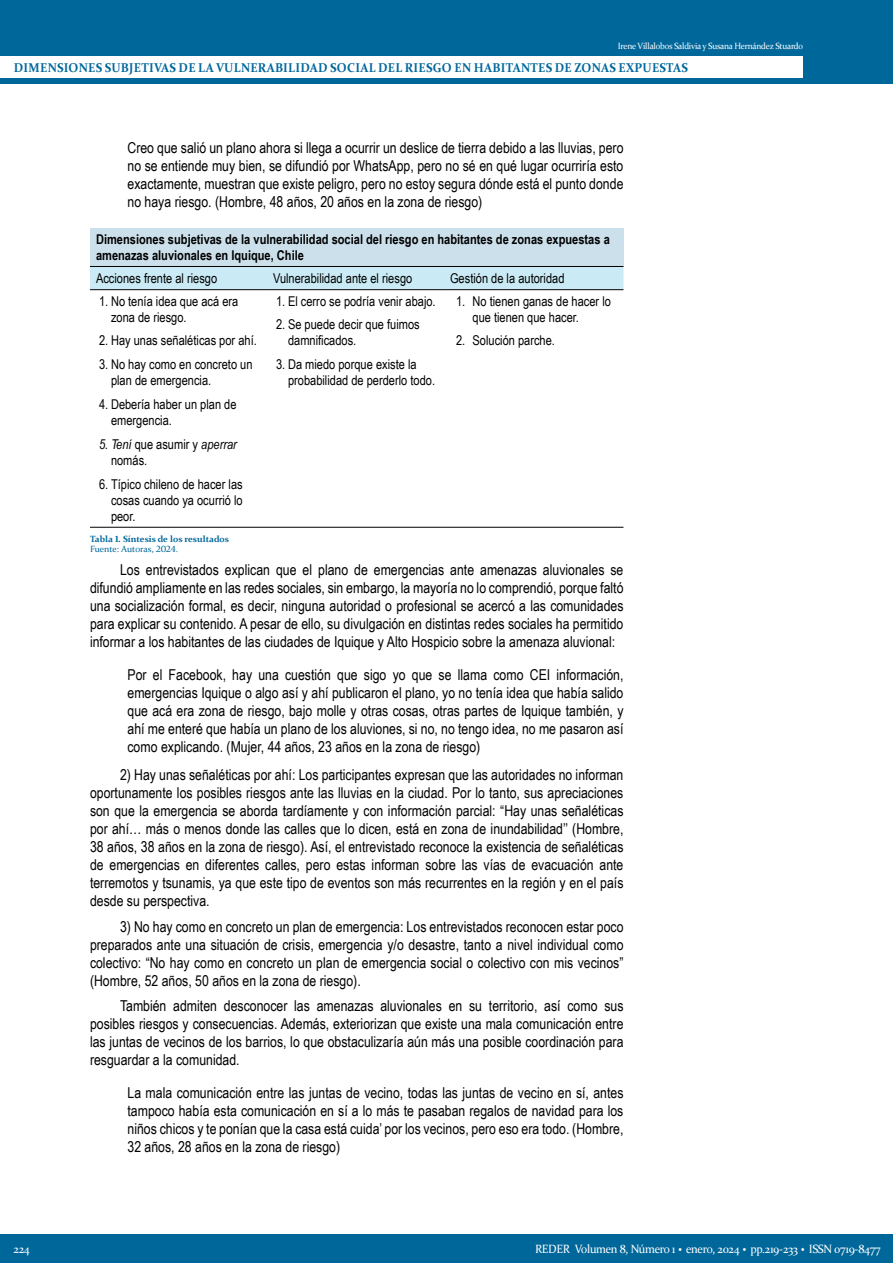
<style>
.page{position:relative;width:893px;height:1263px;background:#fff}
.page>*{position:absolute;margin:0;border:0;box-sizing:border-box;transform-origin:0 0}
.t1{font:15px/18px "Arial Narrow";color:#000;text-align:justify}
.t2{font:13.5px/16.2px "Arial Narrow";color:#000}
.t3{font:700 13.5px/16.2px "Arial Narrow";color:#000}
.t4{font:700 12.75px "Constantia";letter-spacing:.02em;color:#00679b;scale:.95 1}
.t5{font:12px "Constantia";letter-spacing:-.025em;color:#fff;scale:.95 1}
.t6{font:9px "Constantia";letter-spacing:-.025em;color:#fff;scale:.95 1}
.t7{font:700 9px "Constantia";color:#00679b}
.t8{font:9px "Constantia";color:#00679b}
.s1{font-style:italic}
.s2{font-weight:700;font-size:18px}
</style>
<div class="page">
<div style="left:90px;top:228px;width:533px;height:38px;background:#cce0eb"></div>
<div style="left:90px;top:267px;width:533px;height:22px;background:#caebf5"></div>
<hr style="left:90px;top:266px;width:177px;height:1px;background:#000">
<hr style="left:267px;top:266px;width:177px;height:1px;background:#000">
<hr style="left:444px;top:266px;width:179px;height:1px;background:#000">
<hr style="left:90px;top:289px;width:177px;height:1px;background:#000">
<hr style="left:267px;top:289px;width:177px;height:1px;background:#000">
<hr style="left:444px;top:289px;width:179px;height:1px;background:#000">
<hr style="left:90px;top:527px;width:177px;height:1px;background:#000">
<hr style="left:267px;top:527px;width:177px;height:1px;background:#000">
<hr style="left:444px;top:527px;width:179px;height:1px;background:#000">
<div style="left:0;top:0;width:893px;height:84px;background:#00679b"></div>
<div style="left:0;top:56px;width:803px;height:22px;background:#fff"></div>
<div style="left:0;top:1234px;width:893px;height:29px;background:#00679b"></div>
<p class="t6" style="left:618px;top:40px;width:197px">Irene Villalobos Saldivia y Susana Hernández Stuardo</p>
<p class="t4" style="left:14px;top:59px;width:711px">DIMENSIONES SUBJETIVAS DE LA VULNERABILIDAD SOCIAL DEL RIESGO EN HABITANTES DE ZONAS EXPUESTAS</p>
<p class="t1" style="left:128px;top:139px;width:498px">Creo que salió un plano ahora si llega a ocurrir un deslice de tierra debido a las lluvias, pero no se entiende muy bien, se difundió por WhatsApp, pero no sé en qué lugar ocurriría esto exactamente, muestran que existe peligro, pero no estoy segura dónde está el punto donde no haya riesgo. (Hombre, 48 años, 20 años en la zona de riesgo)</p>
<p class="t3" style="left:96px;top:231px;width:515px">Dimensiones subjetivas de la vulnerabilidad social del riesgo en habitantes de zonas expuestas a amenazas aluvionales en Iquique, Chile</p>
<p class="t2" style="left:96px;top:270px;width:123px">Acciones frente al riesgo</p>
<p class="t2" style="left:273px;top:270px;width:141px">Vulnerabilidad ante el riesgo</p>
<p class="t2" style="left:450px;top:270px;width:116px">Gestión de la autoridad</p>
<p class="t2" style="left:111px;top:292px;width:129px;text-indent:-12px">1. No tenía idea que acá era zona de riesgo.</p>
<p class="t2" style="left:99px;top:332px;width:159px">2. Hay unas señaléticas por ahí.</p>
<p class="t2" style="left:111px;top:356px;width:143px;text-indent:-12px">3. No hay como en concreto un plan de emergencia.</p>
<p class="t2" style="left:111px;top:396px;width:127px;text-indent:-12px">4. Debería haber un plan de emergencia.</p>
<p class="t2" style="left:111px;top:436px;width:127px;text-indent:-12px"><span class="s1">5. Tení</span> que asumir y <span class="s1">aperrar </span>nomás.</p>
<p class="t2" style="left:111px;top:475px;width:133px;text-align:justify;text-indent:-12px">6. Típico chileno de hacer las cosas cuando ya ocurrió lo peor.</p>
<p class="t2" style="left:276px;top:292px;width:161px">1. El cerro se podría venir abajo.</p>
<p class="t2" style="left:288px;top:316px;width:133px;text-indent:-12px">2. Se puede decir que fuimos damnificados.</p>
<p class="t2" style="left:288px;top:356px;width:149px;text-indent:-12px">3. Da miedo porque existe la probabilidad de perderlo todo.</p>
<p class="t2" style="left:472px;top:292px;width:140px;text-indent:-16px">1. No tienen ganas de hacer lo que tienen que hacer.</p>
<p class="t2" style="left:456px;top:332px;width:100px">2. Solución parche.</p>
<p class="t7" style="left:90px;top:532px;width:141px">Tabla 1. Síntesis de los resultados</p>
<p class="t8" style="left:90px;top:543px;width:90px">Fuente: Autoras, 2024.</p>
<p class="t1" style="left:90px;top:560px;width:535px;text-indent:30px">Los entrevistados explican que el plano de emergencias ante amenazas aluvionales se difundió ampliamente en las redes sociales, sin embargo, la mayoría no lo comprendió, porque faltó una socialización formal, es decir, ninguna autoridad o profesional se acercó a las comunidades para explicar su contenido. A pesar de ello, su divulgación en distintas redes sociales ha permitido informar a los habitantes de las ciudades de Iquique y Alto Hospicio sobre la amenaza aluvional:</p>
<p class="t1" style="left:128px;top:665px;width:497px">Por el Facebook, hay una cuestión que sigo yo que se llama como CEI información, emergencias Iquique o algo así y ahí publicaron el plano, yo no tenía idea que había salido que acá era zona de riesgo, bajo molle y otras cosas, otras partes de Iquique también, y ahí me enteré que había un plano de los aluviones, si no, no tengo idea, no me pasaron así como explicando. (Mujer, 44 años, 23 años en la zona de riesgo)</p>
<p class="t1" style="left:90px;top:765px;width:535px;text-indent:30px">2) Hay unas señaléticas por ahí: Los participantes expresan que las autoridades no informan oportunamente los posibles riesgos ante las lluvias en la ciudad. Por lo tanto, sus apreciaciones son que la emergencia se aborda tardíamente y con información parcial: “Hay unas señaléticas por ahí… más o menos donde las calles que lo dicen, está en zona de inundabilidad’’ (Hombre, 38 años, 38 años en la zona de riesgo). Así, el entrevistado reconoce la existencia de señaléticas de emergencias en diferentes calles, pero estas informan sobre las vías de evacuación ante terremotos y tsunamis, ya que este tipo de eventos son más recurrentes en la región y en el país desde su perspectiva.</p>
<p class="t1" style="left:90px;top:917px;width:535px;text-indent:30px">3) No hay como en concreto un plan de emergencia: Los entrevistados reconocen estar poco preparados ante una situación de crisis, emergencia y/o desastre, tanto a nivel individual como colectivo: “No hay como en concreto un plan de emergencia social o colectivo con mis vecinos” (Hombre, 52 años, 50 años en la zona de riesgo).</p>
<p class="t1" style="left:90px;top:996px;width:535px;text-indent:30px">También admiten desconocer las amenazas aluvionales en su territorio, así como sus posibles riesgos y consecuencias. Además, exteriorizan que existe una mala comunicación entre las juntas de vecinos de los barrios, lo que obstaculizaría aún más una posible coordinación para resguardar a la comunidad.</p>
<p class="t1" style="left:128px;top:1083px;width:497px">La mala comunicación entre las juntas de vecino, todas las juntas de vecino en sí, antes tampoco había esta comunicación en sí a lo más te pasaban regalos de navidad para los niños chicos y te ponían que la casa está cuida’ por los vecinos, pero eso era todo. (Hombre, 32 años, 28 años en la zona de riesgo)</p>
<p class="t5" style="left:14px;top:1241px;width:19px">224</p>
<p class="t5" style="left:535px;top:1240px;width:365px">REDER Volumen 8, Número 1 <span class="s2">·</span> enero, 2024 <span class="s2">·</span> pp.219-233 <span class="s2">·</span> ISSN 0719-8477</p>
</div>
